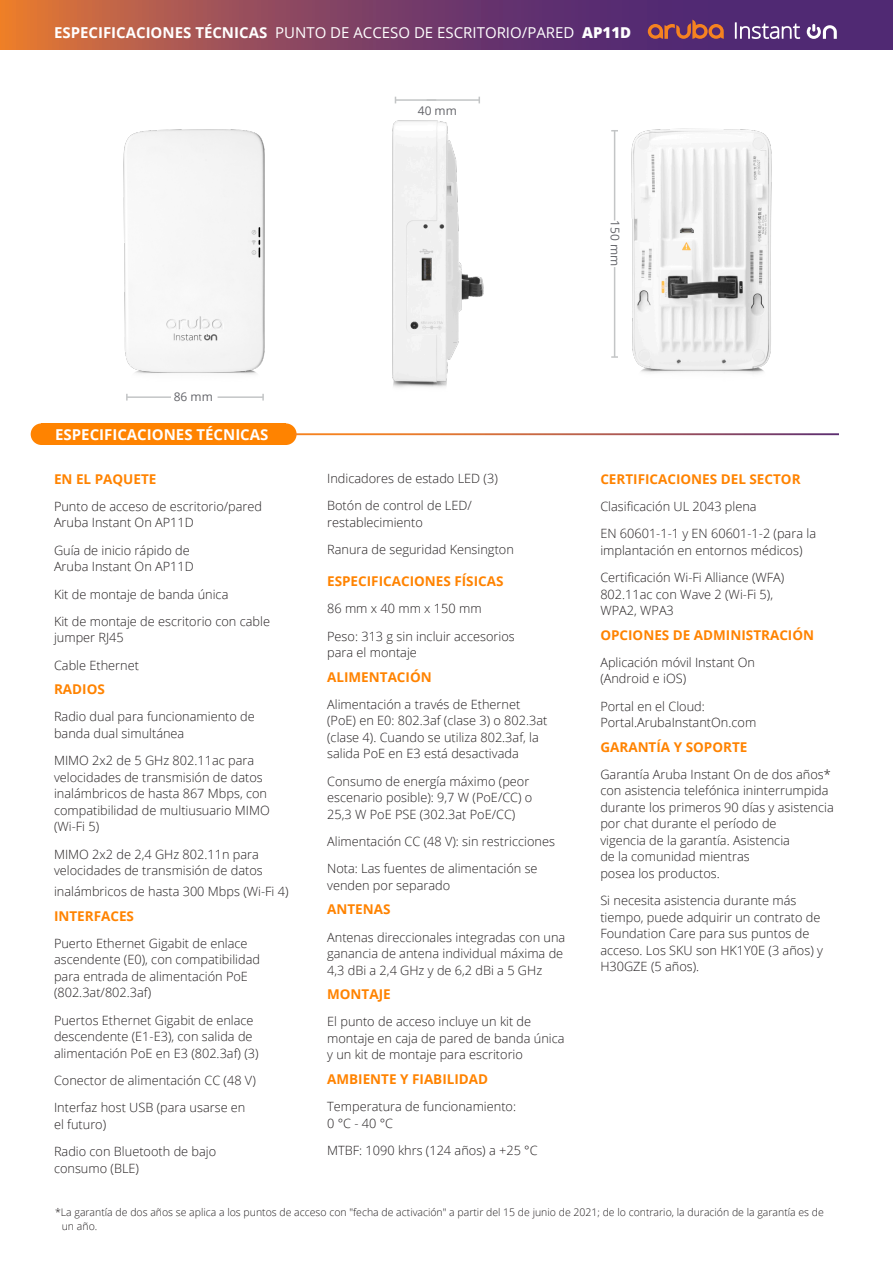
<style>
.page{position:relative;width:893px;height:1263px;background:#fff}
.page>*{position:absolute;margin:0;border:0;box-sizing:border-box;transform-origin:0 0}
.t1{font:15px "Open Sans";color:#fff}
.Body__Head_10_14_Bol{font:700 15px "Open Sans";color:#fff}
.Technical_Specificat{font:700 13.5px "Open Sans";color:#ff8300}
.Technical_Specificat-2{font:300 12.75px/16.5px "Open Sans";color:#231f20}
.Body__Head_10_14_Bol-2{font:12px "Open Sans";color:#64656a}
.Technical_Specificat-3{font:300 10.5px/13.5px "Open Sans";color:#231f20}
.s1{font-weight:700}
.s2{font-weight:800}
</style>
<div class="page">
<svg style="left:0;top:0;width:893px;height:49px;background:#814261"></svg>
<svg style="left:648px;top:20px;width:76px;height:19px"></svg>
<svg style="left:807px;top:24px;width:30px;height:15px"></svg>
<svg style="left:735px;top:22px;width:65px;height:17px"></svg>
<div style="left:275px;top:423px;width:22px;height:22px;background:#ff8300;border-radius:50%"></div>
<div style="left:31px;top:423px;width:21px;height:22px;background:#ff8300;border-radius:50%"></div>
<div style="left:41px;top:423px;width:245px;height:22px;background:#ff8300"></div>
<hr style="left:295px;top:433px;width:544px;height:2px;background:#fff">
<hr style="left:218px;top:396px;width:45px;height:2px;background:#c3c5c6">
<svg style="left:262px;top:394px;width:2px;height:7px"></svg>
<hr style="left:127px;top:396px;width:44px;height:2px;background:#c3c5c6">
<svg style="left:126px;top:394px;width:2px;height:7px"></svg>
<hr style="left:427px;top:99px;width:52px;height:2px;background:#c3c5c6">
<hr style="left:395px;top:99px;width:41px;height:2px;background:#c3c5c6">
<hr style="left:614px;top:267px;width:1px;height:90px;background:#c3c5c6">
<svg style="left:611px;top:356px;width:7px;height:2px"></svg>
<hr style="left:614px;top:131px;width:1px;height:90px;background:#c3c5c6">
<img style="left:123px;top:129px;width:142px;height:246px">
<img style="left:631px;top:128px;width:141px;height:246px">
<img style="left:392px;top:120px;width:91px;height:268px">
<p class="t1" style="left:54px;top:23px;width:579px"><span class="s1">ESPECIFICACIONES TÉCNICAS</span> PUNTO DE ACCESO DE ESCRITORIO/PARED <span class="s2">AP11D</span></p>
<p class="Body__Head_10_14_Bol-2" style="left:418px;top:103px;width:41px">40 mm</p>
<p class="Body__Head_10_14_Bol-2" style="left:623px;top:220px;width:48px;rotate:90deg">150 mm</p>
<p class="Body__Head_10_14_Bol-2" style="left:174px;top:388px;width:41px">86 mm</p>
<p class="Body__Head_10_14_Bol" style="left:55px;top:424px;width:215px">ESPECIFICACIONES TÉCNICAS</p>
<p class="Technical_Specificat" style="left:54px;top:469px;width:104px">EN EL PAQUETE</p>
<p class="Technical_Specificat-2" style="left:54px;top:498px;width:210px">Punto de acceso de escritorio/pared<br>Aruba Instant On AP11D</p>
<p class="Technical_Specificat-2" style="left:54px;top:541px;width:141px">Guía de inicio rápido de<br>Aruba Instant On AP11D</p>
<p class="Technical_Specificat-2" style="left:54px;top:585px;width:176px">Kit de montaje de banda única</p>
<p class="Technical_Specificat-2" style="left:54px;top:613px;width:218px">Kit de montaje de escritorio con cable jumper RJ45</p>
<p class="Technical_Specificat-2" style="left:54px;top:656px;width:87px">Cable Ethernet</p>
<p class="Technical_Specificat" style="left:54px;top:680px;width:52px">RADIOS</p>
<p class="Technical_Specificat-2" style="left:54px;top:708px;width:202px">Radio dual para funcionamiento de banda dual simultánea</p>
<p class="Technical_Specificat-2" style="left:54px;top:752px;width:217px">MIMO 2x2 de 5 GHz 802.11ac para velocidades de transmisión de datos inalámbricos de hasta 867 Mbps, con compatibilidad de multiusuario MIMO (Wi-Fi 5)</p>
<p class="Technical_Specificat-2" style="left:54px;top:845px;width:210px">MIMO 2x2 de 2,4 GHz 802.11n para velocidades de transmisión de datos</p>
<p class="Technical_Specificat-2" style="left:54px;top:883px;width:236px">inalámbricos de hasta 300 Mbps (Wi-Fi 4)</p>
<p class="Technical_Specificat" style="left:54px;top:906px;width:82px">INTERFACES</p>
<p class="Technical_Specificat-2" style="left:54px;top:935px;width:208px">Puerto Ethernet Gigabit de enlace ascendente (E0), con compatibilidad para entrada de alimentación PoE (802.3at/802.3af)</p>
<p class="Technical_Specificat-2" style="left:54px;top:1011px;width:206px">Puertos Ethernet Gigabit de enlace descendente (E1-E3), con salida de alimentación PoE en E3 (802.3af) (3)</p>
<p class="Technical_Specificat-2" style="left:54px;top:1072px;width:203px">Conector de alimentación CC (48 V)</p>
<p class="Technical_Specificat-2" style="left:54px;top:1099px;width:193px">Interfaz host USB (para usarse en el futuro)</p>
<p class="Technical_Specificat-2" style="left:54px;top:1143px;width:164px">Radio con Bluetooth de bajo consumo (BLE)</p>
<p class="Technical_Specificat-2" style="left:327px;top:470px;width:172px">Indicadores de estado LED (3)</p>
<p class="Technical_Specificat-2" style="left:327px;top:497px;width:146px">Botón de control de LED/ restablecimiento</p>
<p class="Technical_Specificat-2" style="left:327px;top:541px;width:188px">Ranura de seguridad Kensington</p>
<p class="Technical_Specificat" style="left:327px;top:571px;width:178px">ESPECIFICACIONES FÍSICAS</p>
<p class="Technical_Specificat-2" style="left:327px;top:600px;width:156px">86 mm x 40 mm x 150 mm</p>
<p class="Technical_Specificat-2" style="left:327px;top:627px;width:189px">Peso: 313 g sin incluir accesorios para el montaje</p>
<p class="Technical_Specificat" style="left:327px;top:667px;width:106px">ALIMENTACIÓN</p>
<p class="Technical_Specificat-2" style="left:327px;top:696px;width:222px">Alimentación a través de Ethernet (PoE) en E0: 802.3af (clase 3) o 802.3at (clase 4). Cuando se utiliza 802.3af, la salida PoE en E3 está desactivada</p>
<p class="Technical_Specificat-2" style="left:327px;top:772px;width:207px">Consumo de energía máximo (peor escenario posible): 9,7 W (PoE/CC) o<br>25,3 W PoE PSE (302.3at PoE/CC)</p>
<p class="Technical_Specificat-2" style="left:327px;top:833px;width:229px">Alimentación CC (48 V): sin restricciones</p>
<p class="Technical_Specificat-2" style="left:327px;top:860px;width:212px">Nota: Las fuentes de alimentación se venden por separado</p>
<p class="Technical_Specificat" style="left:327px;top:900px;width:65px">ANTENAS</p>
<p class="Technical_Specificat-2" style="left:327px;top:928px;width:240px">Antenas direccionales integradas con una ganancia de antena individual máxima de<br>4,3 dBi a 2,4 GHz y de 6,2 dBi a 5 GHz</p>
<p class="Technical_Specificat" style="left:327px;top:985px;width:65px">MONTAJE</p>
<p class="Technical_Specificat-2" style="left:327px;top:1013px;width:239px">El punto de acceso incluye un kit de montaje en caja de pared de banda única y un kit de montaje para escritorio</p>
<p class="Technical_Specificat" style="left:327px;top:1069px;width:163px">AMBIENTE Y FIABILIDAD</p>
<p class="Technical_Specificat-2" style="left:327px;top:1098px;width:190px">Temperatura de funcionamiento:<br>0 °C - 40 °C</p>
<p class="Technical_Specificat-2" style="left:327px;top:1142px;width:212px">MTBF: 1090 khrs (124 años) a +25 °C</p>
<p class="Technical_Specificat" style="left:600px;top:469px;width:202px">CERTIFICACIONES DEL SECTOR</p>
<p class="Technical_Specificat-2" style="left:600px;top:498px;width:158px">Clasificación UL 2043 plena</p>
<p class="Technical_Specificat-2" style="left:600px;top:525px;width:217px">EN 60601-1-1 y EN 60601-1-2 (para la implantación en entornos médicos)</p>
<p class="Technical_Specificat-2" style="left:600px;top:569px;width:186px">Certificación Wi-Fi Alliance (WFA)<br>802.11ac con Wave 2 (Wi-Fi 5),<br>WPA2, WPA3</p>
<p class="Technical_Specificat" style="left:600px;top:625px;width:215px">OPCIONES DE ADMINISTRACIÓN</p>
<p class="Technical_Specificat-2" style="left:600px;top:654px;width:156px">Aplicación móvil Instant On (Android e iOS)</p>
<p class="Technical_Specificat-2" style="left:600px;top:697px;width:157px">Portal en el Cloud:<br>Portal.ArubaInstantOn.com</p>
<p class="Technical_Specificat" style="left:600px;top:737px;width:149px">GARANTÍA Y SOPORTE</p>
<p class="Technical_Specificat-2" style="left:600px;top:766px;width:235px">Garantía Aruba Instant On de dos años* con asistencia telefónica ininterrumpida durante los primeros 90 días y asistencia por chat durante el período de<br>vigencia de la garantía. Asistencia<br>de la comunidad mientras<br>posea los productos.</p>
<p class="Technical_Specificat-2" style="left:600px;top:892px;width:224px">Si necesita asistencia durante más tiempo, puede adquirir un contrato de<br>Foundation Care para sus puntos de acceso. Los SKU son HK1Y0E (3 años) y<br>H30GZE (5 años).</p>
<p class="Technical_Specificat-3" style="left:62px;top:1205px;width:764px;text-indent:-7px">*La garantía de dos años se aplica a los puntos de acceso con "fecha de activación" a partir del 15 de junio de 2021; de lo contrario, la duración de la garantía es de un año.</p>
</div>
